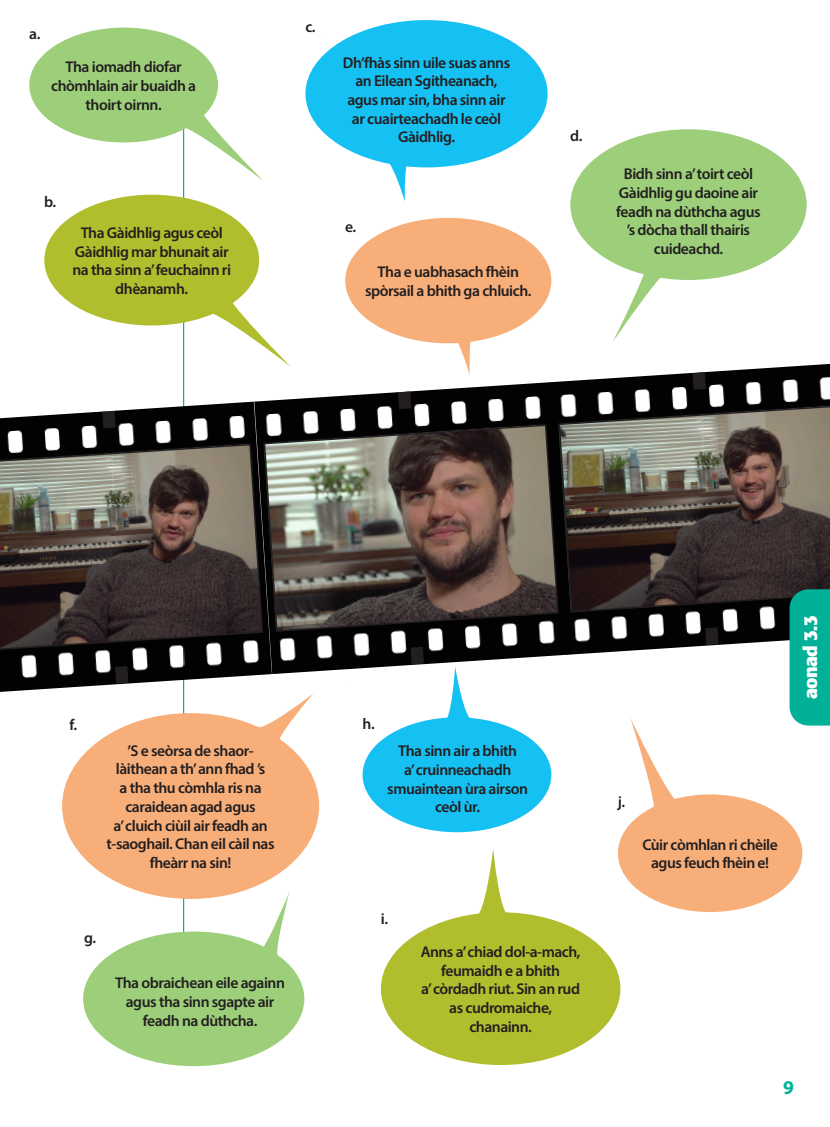
<style>
.page{position:relative;width:830px;height:1127px;background:#fff}
.page>*{position:absolute;margin:0;border:0;box-sizing:border-box;transform-origin:0 0}
.t1{font:700 19.5px "Myriad Pro";color:#00b198}
.t2{font:700 18.6px "Formata";letter-spacing:-.03em;color:#fff}
.body_english{font:600 15.6px/18.8px "Myriad Pro";letter-spacing:-.03em;color:#231f20;text-align:center}
</style>
<div class="page">
<hr style="left:183px;top:85px;width:1px;height:957px;background:#00b198">
<svg style="left:264px;top:1027px;width:30px;height:24px"></svg>
<div style="left:362px;top:717px;width:189px;height:115px;background:#15c0f2;border-radius:50%"></div>
<svg style="left:435px;top:674px;width:47px;height:46px"></svg>
<div style="left:83px;top:931px;width:221px;height:135px;background:#9dcf7b;border-radius:50%"></div>
<div style="left:381px;top:912px;width:239px;height:153px;background:#b0be2d;border-radius:50%"></div>
<svg style="left:254px;top:893px;width:35px;height:66px"></svg>
<div style="left:617px;top:794px;width:185px;height:118px;background:#f8ae79;border-radius:50%"></div>
<svg style="left:465px;top:849px;width:56px;height:67px"></svg>
<svg style="left:630px;top:718px;width:58px;height:100px"></svg>
<div style="left:62px;top:713px;width:257px;height:186px;background:#f8ae79;border-radius:50%"></div>
<img style="left:0;top:401px;width:254px;height:291px">
<svg style="left:102px;top:411px;width:14px;height:17px"></svg>
<svg style="left:71px;top:652px;width:84px;height:40px"></svg>
<img style="left:254px;top:382px;width:309px;height:292px">
<svg style="left:397px;top:391px;width:14px;height:18px"></svg>
<svg style="left:410px;top:647px;width:13px;height:17px"></svg>
<img style="left:548px;top:364px;width:281px;height:291px">
<svg style="left:692px;top:372px;width:13px;height:18px"></svg>
<svg style="left:704px;top:627px;width:14px;height:18px"></svg>
<div style="left:29px;top:28px;width:189px;height:114px;background:#9dcf7b;border-radius:50%"></div>
<svg style="left:190px;top:633px;width:123px;height:122px"></svg>
<svg style="left:557px;top:404px;width:272px;height:209px;background:#524a44"></svg>
<div style="left:44px;top:195px;width:215px;height:130px;background:#b0be2d;border-radius:50%"></div>
<svg style="left:200px;top:284px;width:91px;height:83px"></svg>
<div style="left:345px;top:218px;width:206px;height:125px;background:#f8ae79;border-radius:50%"></div>
<svg style="left:441px;top:340px;width:40px;height:35px"></svg>
<div style="left:305px;top:20px;width:242px;height:147px;background:#15c0f2;border-radius:50%"></div>
<div style="left:570px;top:129px;width:236px;height:151px;background:#9dcf7b;border-radius:50%"></div>
<svg style="left:173px;top:98px;width:90px;height:83px"></svg>
<svg style="left:612px;top:262px;width:70px;height:80px"></svg>
<svg style="left:372px;top:159px;width:48px;height:42px"></svg>
<div style="left:789px;top:589px;width:40px;height:136px;background:#00b198"></div>
<svg style="left:0;top:443px;width:264px;height:209px;background:#524a45"></svg>
<svg style="left:263px;top:424px;width:296px;height:209px;background:#625951"></svg>
<p class="body_english" style="left:29px;top:24px;width:13px">a.</p>
<p class="body_english" style="left:51px;top:57px;width:146px">Tha iomadh diofar chòmhlain air buaidh a thoirt oirnn.</p>
<p class="body_english" style="left:44px;top:192px;width:13px">b.</p>
<p class="body_english" style="left:72px;top:223px;width:160px">Tha Gàidhlig agus ceòl<br>Gàidhlig mar bhunait air na tha sinn a’ feuchainn ri dhèanamh.</p>
<p class="body_english" style="left:305px;top:17px;width:12px">c.</p>
<p class="body_english" style="left:343px;top:53px;width:169px">Dh’fhàs sinn uile suas anns an Eilean Sgitheanach, agus mar sin, bha sinn air ar cuairteachadh le ceòl<br>Gàidhlig.</p>
<p class="body_english" style="left:345px;top:217px;width:13px">e.</p>
<p class="body_english" style="left:365px;top:262px;width:168px">Tha e uabhasach fhèin spòrsail a bhith ga chluich.</p>
<p class="body_english" style="left:570px;top:126px;width:14px">d.</p>
<p class="body_english" style="left:616px;top:164px;width:146px">Bidh sinn a’ toirt ceòl<br>Gàidhlig gu daoine air feadh na dùthcha agus ’s dòcha thall thairis</p>
<p class="body_english" style="left:653px;top:239px;width:71px">cuideachd.</p>
<p class="body_english" style="left:69px;top:715px;width:9px">f.</p>
<p class="body_english" style="left:107px;top:741px;width:169px">’S e seòrsa de shaor&shy;làithean a th’ ann fhad ’s<br>a tha thu còmhla ris na caraidean agad agus<br>a’ cluich ciùil air feadh an t-saoghail. Chan eil càil nas fheàrr na sin!</p>
<p class="body_english" style="left:84px;top:928px;width:13px">g.</p>
<p class="body_english" style="left:115px;top:973px;width:171px">Tha obraichean eile againn agus tha sinn sgapte air feadh na dùthcha.</p>
<p class="body_english" style="left:362px;top:714px;width:14px">h.</p>
<p class="body_english" style="left:387px;top:741px;width:142px">Tha sinn air a bhith<br>a’ cruinneachadh smuaintean ùra airson ceòl ùr.</p>
<p class="body_english" style="left:381px;top:909px;width:9px">i.</p>
<p class="body_english" style="left:420px;top:942px;width:161px">Anns a’ chiad dol-a-mach, feumaidh e a bhith<br>a’ còrdadh riut. Sin an rud as cudromaiche,</p>
<p class="body_english" style="left:469px;top:1017px;width:64px">chanainn.</p>
<p class="t2" style="left:798px;top:699px;width:86px;rotate:-90deg">aonad 3.3</p>
<p class="body_english" style="left:617px;top:791px;width:9px">j.</p>
<p class="body_english" style="left:642px;top:835px;width:137px">Cùir còmhlan ri chèile agus feuch fhèin e!</p>
<p class="t1" style="left:782px;top:1075px;width:12px">9</p>
</div>
